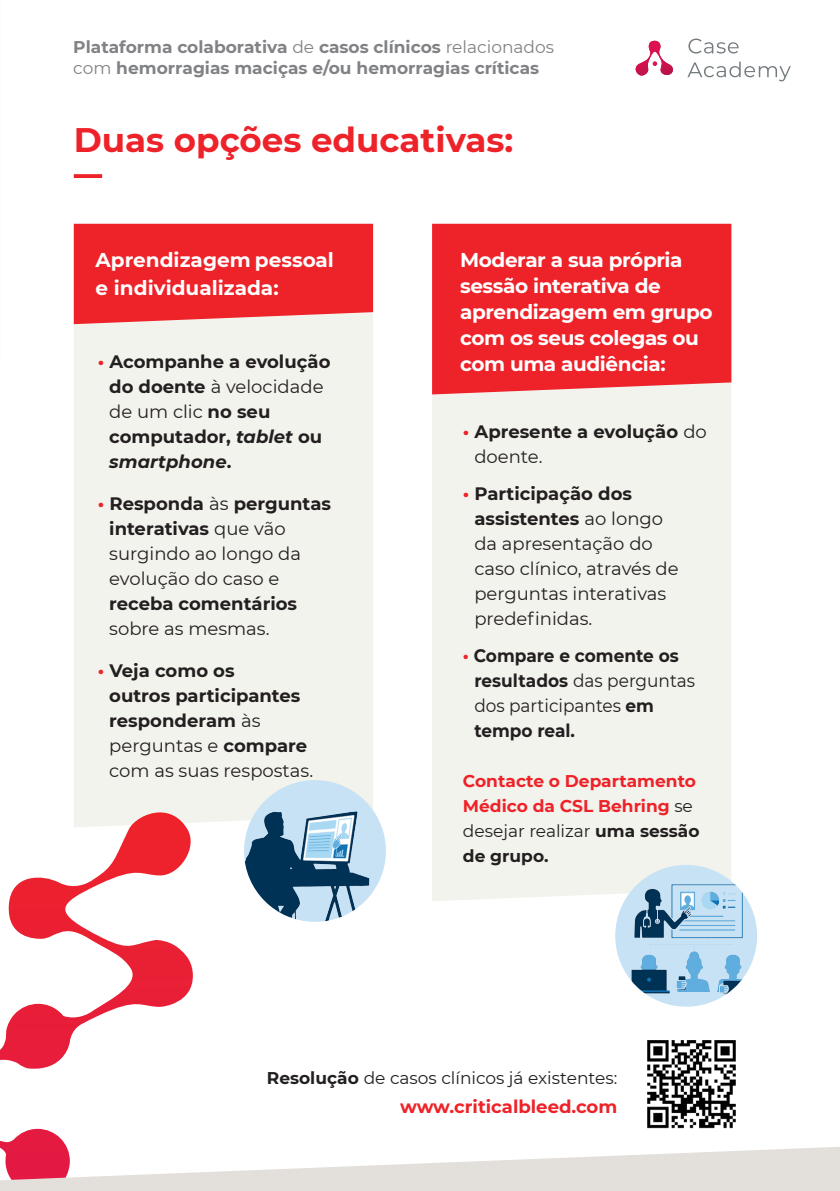
<style>
.page{position:relative;width:840px;height:1191px;background:#fff}
.page>*{position:absolute;margin:0;border:0;box-sizing:border-box;transform-origin:0 0}
.t1{font:700 34px "Montserrat";color:#ee2229}
.t2{font:700 20px/26px "Montserrat";letter-spacing:-.02em;color:#fff}
.t3{font:700 20px/28px "Montserrat";color:#fff}
.t4{font:18px/25px "Montserrat";color:#231f20}
.t5{font:700 18px/25px "Montserrat";color:#231f20}
.t6{font:700 18px/25px "Montserrat";color:#231f20;scale:.94 1}
.t7{font:700 18px "Montserrat";color:#ee2229}
.t8{font:700 17px/20.4px "Montserrat";color:#808285}
.t9{font:700 17px/25px "Montserrat";color:#ee2229}
.t10{font:17px "Montserrat";color:#231f20}
.s1{font-weight:400}
.s2{color:#ee2229}
.s3{font-style:italic}
.s4{font-weight:700;color:#ee2229}
.s5{font-weight:700}
.s6{font-weight:400;color:#231f20}
.s7{color:#231f20}
</style>
<div class="page">
<hr style="left:0;top:0;width:1px;height:79px;background:#fcfcfa">
<div style="left:74px;top:324px;width:299px;height:498px;background:#f3f3ed"></div>
<div style="left:432px;top:394px;width:299px;height:507px;background:#f3f3ed"></div>
<div style="left:74px;top:224px;width:299px;height:100px;background:#ee2229"></div>
<div style="left:432px;top:224px;width:299px;height:170px;background:#ee2229"></div>
<svg style="left:74px;top:174px;width:28px;height:4px"></svg>
<div style="left:244px;top:780px;width:142px;height:142px;background:#c7e2f5;border-radius:50%"></div>
<img style="left:244px;top:811px;width:125px;height:111px">
<div style="left:615px;top:865px;width:141px;height:141px;background:#c7e2f5;border-radius:50%"></div>
<img style="left:628px;top:884px;width:120px;height:110px">
<svg style="left:688px;top:39px;width:50px;height:15px"></svg>
<svg style="left:687px;top:62px;width:103px;height:19px"></svg>
<svg style="left:635px;top:40px;width:38px;height:36px"></svg>
<svg style="left:0;top:812px;width:198px;height:334px"></svg>
<img style="left:647px;top:1040px;width:89px;height:89px">
<svg style="left:0;top:1146px;width:839px;height:45px"></svg>
<p class="t8" style="left:73px;top:36px;width:482px">Plataforma colaborativa <span class="s1">de</span> casos clínicos <span class="s1">relacionados com</span> hemorragias maciças e/ou hemorragias críticas</p>
<p class="t1" style="left:74px;top:115px;width:441px">Duas opções educativas:</p>
<p class="t3" style="left:96px;top:244px;width:240px">Aprendizagem pessoal e individualizada:</p>
<p class="t5" style="left:109px;top:348px;width:222px;text-indent:-11px"><span class="s2">•</span> Acompanhe a evolução do doente <span class="s1">à velocidade de um clic</span> no seu computador, <span class="s3">tablet</span> ou <span class="s3">smartphone</span>.</p>
<p class="t4" style="left:109px;top:490px;width:223px;text-indent:-11px"><span class="s4">•</span> <span class="s5">Responda</span> às <span class="s5">perguntas interativas</span> que vão surgindo ao longo da evolução do caso e <span class="s5">receba comentários </span>sobre as mesmas.</p>
<p class="t5" style="left:109px;top:657px;width:205px;text-indent:-11px"><span class="s2">•</span> Veja como os<br>outros participantes responderam <span class="s1">às perguntas e</span> compare <span class="s1">com as suas respostas.</span></p>
<p class="t2" style="left:460px;top:245px;width:254px">Moderar a sua própria sessão interativa de aprendizagem em grupo com os seus colegas ou com uma audiência:</p>
<p class="t5" style="left:474px;top:418px;width:234px;text-indent:-11px"><span class="s2">•</span> Apresente a evolução <span class="s1">do doente.</span></p>
<p class="t4" style="left:474px;top:481px;width:206px;text-indent:-11px"><span class="s4">•</span> <span class="s5">Participação dos assistentes</span> ao longo da apresentação do caso clínico, através de perguntas interativas predefinidas.</p>
<p class="t6" style="left:474px;top:642px;width:236px;text-indent:-11px"><span class="s2">•</span> Compare e comente os resultados <span class="s1">das perguntas dos participantes</span> em tempo real.</p>
<p class="t9" style="left:462px;top:768px;width:238px">Contacte o Departamento<br>Médico da CSL Behring <span class="s6">se desejar realizar</span> <span class="s7">uma sessão de grupo.</span></p>
<p class="t10" style="left:267px;top:1066px;width:352px"><span class="s5">Resolução</span> de casos clínicos já existentes:</p>
<p class="t7" style="left:400px;top:1093px;width:219px">www.criticalbleed.com</p>
</div>
